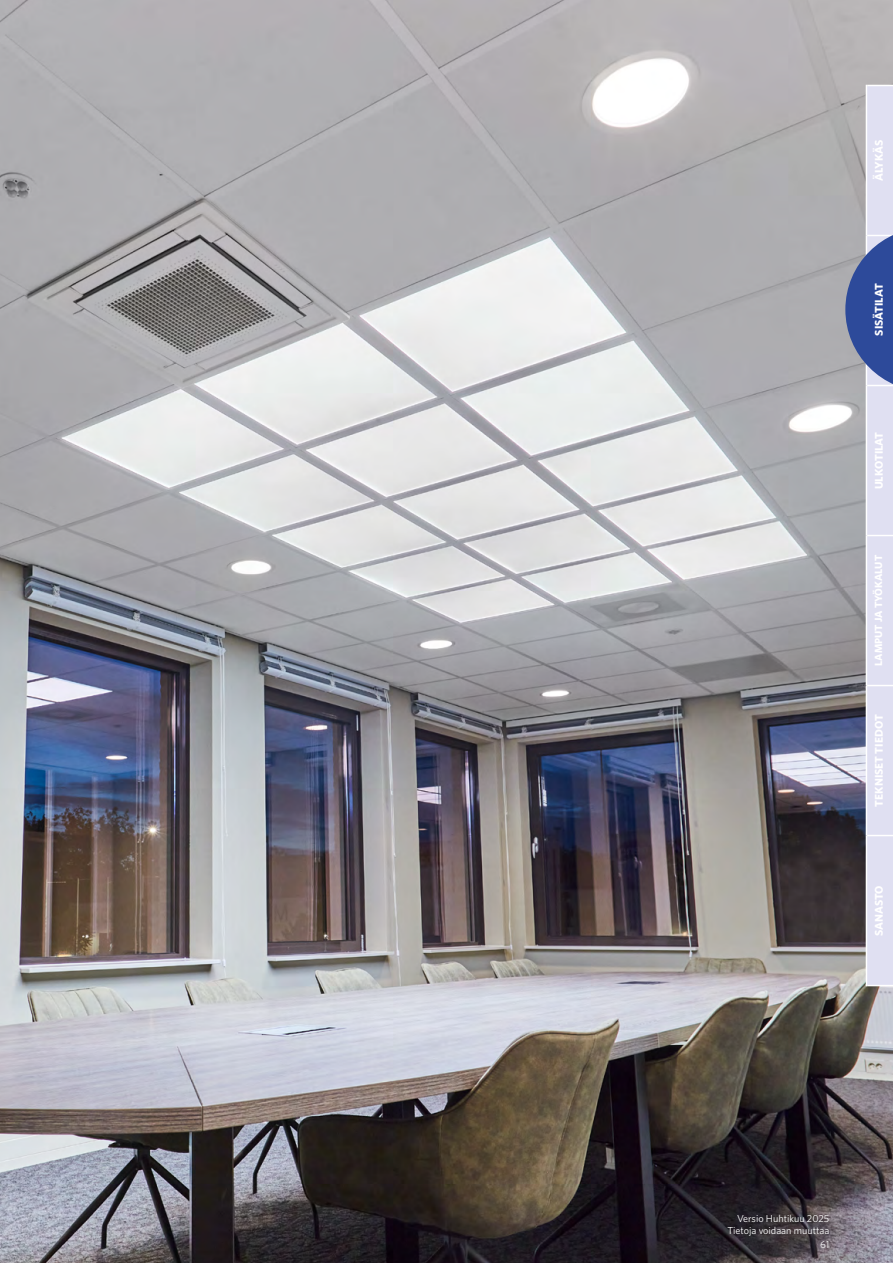
<style>
.page{position:relative;width:893px;height:1263px;background:#fff}
.page>*{position:absolute;margin:0;border:0;box-sizing:border-box;transform-origin:0 0}
.t1{font:700 11.25px "Whitney";color:#fff}
.t2{font:700 10.5px "Whitney";color:#fff}
.t3{font:10.2px/12.1px "Whitney";color:#fff;text-align:right}
</style>
<div class="page">
<img style="left:0;top:0;width:893px;height:1263px">
<svg style="left:845px;top:85px;width:48px;height:901px;background:#aaadc0"></svg>
<p class="t1" style="left:871px;top:181px;width:43px;rotate:-90deg">ÄLYKÄS</p>
<p class="t1" style="left:871px;top:337px;width:54px;rotate:-90deg">SISÄTILAT</p>
<p class="t1" style="left:871px;top:489px;width:59px;rotate:-90deg">ULKOTILAT</p>
<p class="t2" style="left:871px;top:666px;width:112px;rotate:-90deg">LAMPUT JA TYÖKALUT</p>
<p class="t1" style="left:871px;top:806px;width:94px;rotate:-90deg">TEKNISET TIEDOT</p>
<p class="t1" style="left:871px;top:936px;width:52px;rotate:-90deg">SANASTO</p>
<p class="t3" style="left:728px;top:1212px;width:103px">Versio Huhtikuu 2025<br>Tietoja voidaan muuttaa</p>
<p class="t3" style="left:820px;top:1238px;width:11px">61</p>
</div>
